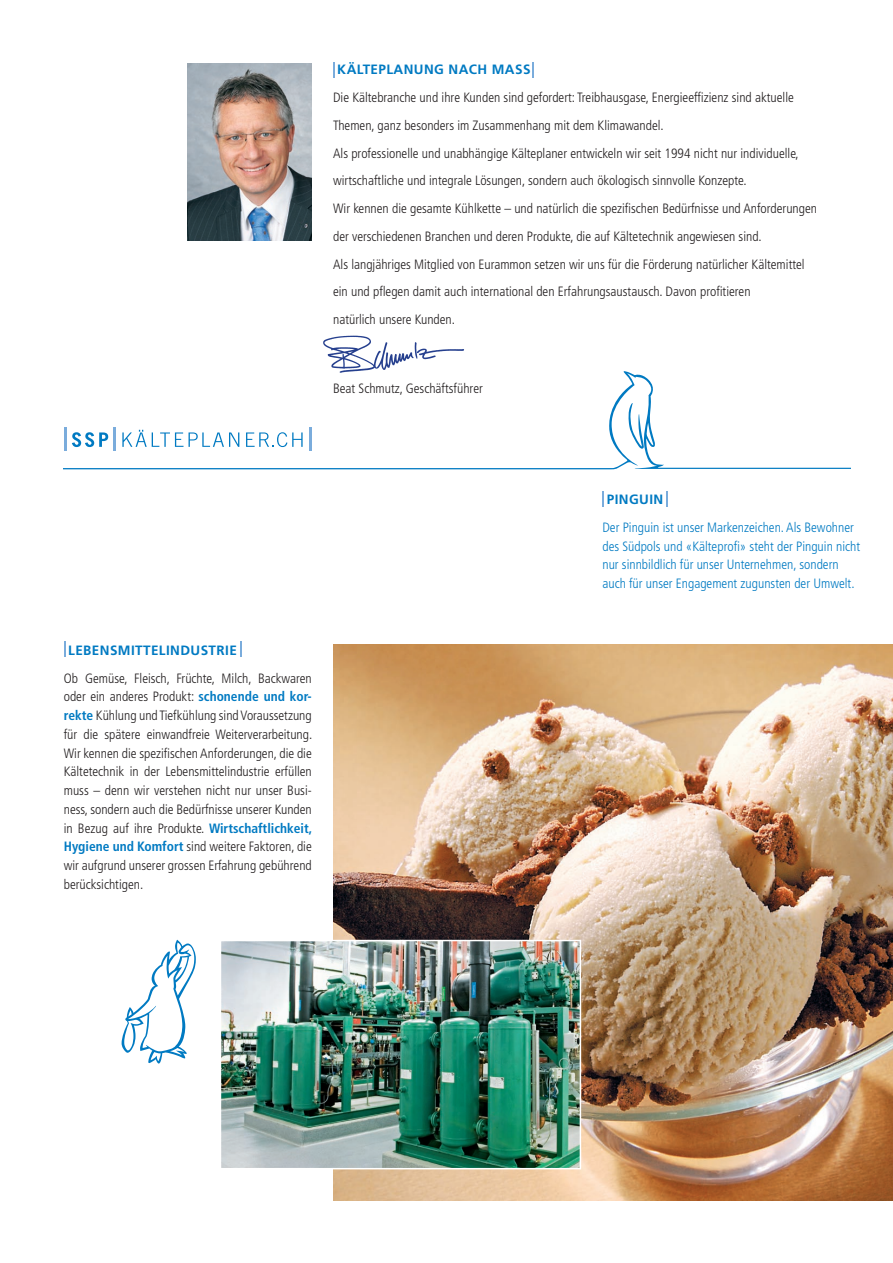
<style>
.page{position:relative;width:893px;height:1263px;background:#fff}
.page>*{position:absolute;margin:0;border:0;box-sizing:border-box;transform-origin:0 0}
.t1{font:300 condensed 13.5px/18.8px "Frutiger";color:#231f20}
.t2{font:300 condensed 13.5px/18.8px "Frutiger";color:#007ac2}
.t3{font:700 13.5px "Frutiger";letter-spacing:.03em;color:#007ac2}
.s1{font-weight:700;color:#007ac2}
</style>
<div class="page">
<svg style="left:64px;top:371px;width:786px;height:98px"></svg>
<img style="left:188px;top:64px;width:124px;height:177px">
<img style="left:316px;top:335px;width:156px;height:49px">
<svg style="left:72px;top:432px;width:36px;height:15px"></svg>
<svg style="left:122px;top:430px;width:61px;height:17px"></svg>
<svg style="left:189px;top:432px;width:50px;height:15px"></svg>
<svg style="left:246px;top:432px;width:57px;height:15px"></svg>
<hr style="left:113px;top:427px;width:3px;height:24px;background:#7aacdc">
<hr style="left:309px;top:427px;width:3px;height:24px;background:#7aacdc">
<hr style="left:64px;top:427px;width:3px;height:24px;background:#7aacdc">
<svg style="left:333px;top:62px;width:2px;height:15px"></svg>
<svg style="left:532px;top:62px;width:2px;height:15px"></svg>
<svg style="left:602px;top:492px;width:2px;height:15px"></svg>
<svg style="left:666px;top:492px;width:2px;height:15px"></svg>
<img style="left:333px;top:644px;width:560px;height:556px">
<img style="left:223px;top:943px;width:355px;height:223px">
<div style="left:220px;top:940px;width:361px;height:229px;border:2px solid #fff"></div>
<svg style="left:122px;top:940px;width:74px;height:123px"></svg>
<svg style="left:64px;top:642px;width:2px;height:15px"></svg>
<svg style="left:240px;top:642px;width:2px;height:15px"></svg>
<p class="t3" style="left:337px;top:62px;width:195px">KÄLTEPLANUNG NACH MASS</p>
<p class="t1" style="left:333px;top:84px;width:485px;line-height:27.8px">Die Kältebranche und ihre Kunden sind gefordert: Treibhausgase, Energieeffizienz sind aktuelle Themen, ganz besonders im Zusammenhang mit dem Klimawandel.<br>Als professionelle und unabhängige Kälteplaner entwickeln wir seit 1994 nicht nur individuelle, wirtschaftliche und integrale Lösungen, sondern auch ökologisch sinnvolle Konzepte.<br>Wir kennen die gesamte Kühlkette – und natürlich die spezifischen Bedürfnisse und Anforderungen der verschiedenen Branchen und deren Produkte, die auf Kältetechnik angewiesen sind.<br>Als langjähriges Mitglied von Eurammon setzen wir uns für die Förderung natürlicher Kältemittel ein und pflegen damit auch international den Erfahrungsaustausch. Davon profitieren<br>natürlich unsere Kunden.</p>
<p class="t1" style="left:333px;top:379px;width:151px">Beat Schmutz, Geschäftsführer</p>
<p class="t3" style="left:68px;top:642px;width:170px">LEBENSMITTELINDUSTRIE</p>
<p class="t1" style="left:64px;top:669px;width:250px;text-align:justify">Ob Gemüse, Fleisch, Früchte, Milch, Backwaren oder ein anderes Produkt: <span class="s1">schonende und kor&shy;rekte</span> Kühlung und Tiefkühlung sind Voraussetzung für die spätere einwandfreie Weiterverarbeitung.<br>Wir kennen die spezifischen Anforderungen, die die Kältetechnik in der Lebensmittelindustrie erfüllen muss – denn wir verstehen nicht nur unser Busi&shy;ness, sondern auch die Bedürfnisse unserer Kunden in Bezug auf ihre Produkte. <span class="s1">Wirtschaftlichkeit, Hygiene und Komfort</span> sind weitere Faktoren, die wir aufgrund unserer grossen Erfahrung gebührend berücksichtigen.</p>
<p class="t3" style="left:607px;top:491px;width:58px">PINGUIN</p>
<p class="t2" style="left:602px;top:518px;width:259px">Der Pinguin ist unser Markenzeichen. Als Bewohner des Südpols und «Kälteprofi» steht der Pinguin nicht nur sinnbildlich für unser Unternehmen, sondern auch für unser Engagement zugunsten der Umwelt.</p>
</div>
